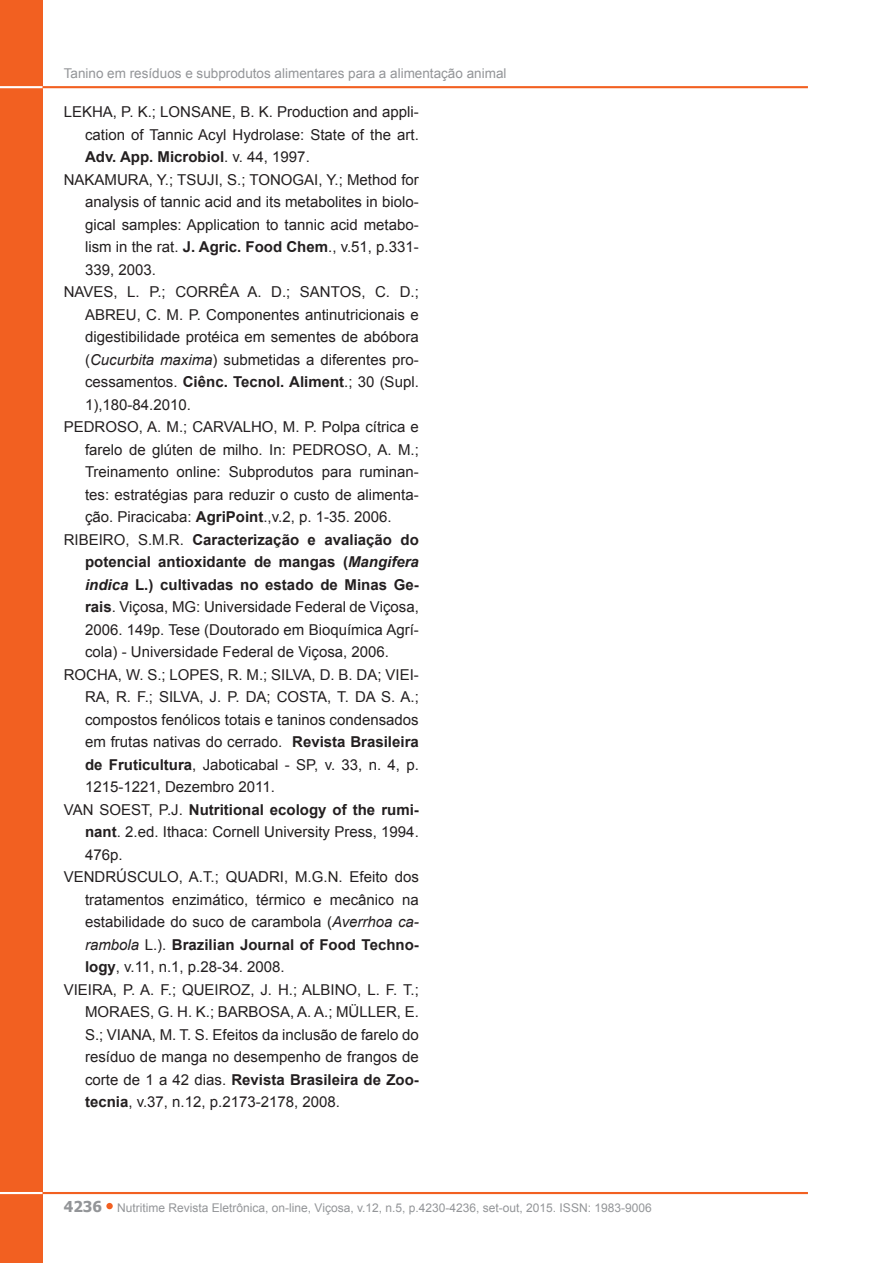
<style>
.page{position:relative;width:893px;height:1263px;background:#fff}
.page>*{position:absolute;margin:0;border:0;box-sizing:border-box;transform-origin:0 0}
.Recuo_referência{font:15px/22.5px "Arial";color:#231f20;text-align:justify}
.t1{font:13.5px "Arial";color:#939598}
.t2{font:12px "Arial";color:#939598}
.s1{font-weight:700}
.s2{font-style:italic}
.s3{font-weight:700;font-style:italic}
.s4{font-family:"Tahoma";font-weight:700;font-size:15px}
</style>
<div class="page">
<div style="left:106px;top:1203px;width:7px;height:6px;background:#f26021;border-radius:50%"></div>
<div style="left:0;top:0;width:43px;height:1263px;background:#f26021"></div>
<hr style="left:0;top:1192px;width:56px;height:2px;background:#fff">
<hr style="left:43px;top:1192px;width:765px;height:2px;background:#f26021">
<hr style="left:0;top:86px;width:56px;height:2px;background:#fff">
<hr style="left:43px;top:86px;width:765px;height:2px;background:#f26021">
<p class="t1" style="left:64px;top:64px;width:444px">Tanino em resíduos e subprodutos alimentares para a alimentação animal</p>
<p class="Recuo_referência" style="left:85px;top:101px;width:335px;text-indent:-21px">LEKHA, P. K.; LONSANE, B. K. Production and appli&shy;cation of Tannic Acyl Hydrolase: State of the art.<br><span class="s1">Adv. App. Microbiol</span>. v. 44, 1997.</p>
<p class="Recuo_referência" style="left:85px;top:168px;width:335px;text-indent:-21px">NAKAMURA, Y.; TSUJI, S.; TONOGAI, Y.; Method for analysis of tannic acid and its metabolites in biolo&shy;gical samples: Application to tannic acid metabo&shy;lism in the rat. <span class="s1">J. Agric. Food Chem</span>., v.51, p.331- 339, 2003.</p>
<p class="Recuo_referência" style="left:85px;top:281px;width:335px;text-indent:-21px">NAVES, L. P.; CORRÊA A. D.; SANTOS, C. D.; ABREU, C. M. P. Componentes antinutricionais e digestibilidade protéica em sementes de abóbora (<span class="s2">Cucurbita maxima</span>) submetidas a diferentes pro&shy;cessamentos. <span class="s1">Ciênc. Tecnol. Aliment</span>.; 30 (Supl.<br>1),180-84.2010.</p>
<p class="Recuo_referência" style="left:85px;top:416px;width:335px;text-indent:-21px">PEDROSO, A. M.; CARVALHO, M. P. Polpa cítrica e farelo de glúten de milho. In: PEDROSO, A. M.; Treinamento online: Subprodutos para ruminan&shy;tes: estratégias para reduzir o custo de alimenta&shy;ção. Piracicaba: <span class="s1">AgriPoint</span>.,v.2, p. 1-35. 2006.</p>
<p class="Recuo_referência" style="left:85px;top:528px;width:335px;text-indent:-21px">RIBEIRO, S.M.R. <span class="s1">Caracterização e avaliação do potencial antioxidante de mangas (</span><span class="s3">Mangifera indica</span> <span class="s1">L.) cultivadas no estado de Minas Ge&shy;rais</span>. Viçosa, MG: Universidade Federal de Viçosa, 2006. 149p. Tese (Doutorado em Bioquímica Agrí&shy;cola) - Universidade Federal de Viçosa, 2006.</p>
<p class="Recuo_referência" style="left:85px;top:663px;width:335px;text-indent:-21px">ROCHA, W. S.; LOPES, R. M.; SILVA, D. B. DA; VIEI-RA, R. F.; SILVA, J. P. DA; COSTA, T. DA S. A.; compostos fenólicos totais e taninos condensados em frutas nativas do cerrado. <span class="s1">Revista Brasileira de Fruticultura</span>, Jaboticabal - SP, v. 33, n. 4, p.<br>1215-1221, Dezembro 2011.</p>
<p class="Recuo_referência" style="left:85px;top:798px;width:335px;text-indent:-21px">VAN SOEST, P.J. <span class="s1">Nutritional ecology of the rumi&shy;nant</span>. 2.ed. Ithaca: Cornell University Press, 1994.<br>476p.</p>
<p class="Recuo_referência" style="left:85px;top:866px;width:335px;text-indent:-21px">VENDRÚSCULO, A.T.; QUADRI, M.G.N. Efeito dos tratamentos enzimático, térmico e mecânico na estabilidade do suco de carambola (<span class="s2">Averrhoa ca&shy;rambola</span> L.). <span class="s1">Brazilian Journal of Food Techno&shy;logy</span>, v.11, n.1, p.28-34. 2008.</p>
<p class="Recuo_referência" style="left:85px;top:978px;width:335px;text-indent:-21px">VIEIRA, P. A. F.; QUEIROZ, J. H.; ALBINO, L. F. T.; MORAES, G. H. K.; BARBOSA, A. A.; MÜLLER, E.<br>S.; VIANA, M. T. S. Efeitos da inclusão de farelo do resíduo de manga no desempenho de frangos de corte de 1 a 42 dias. <span class="s1">Revista Brasileira de Zoo&shy;tecnia</span>, v.37, n.12, p.2173-2178, 2008.</p>
<p class="t2" style="left:64px;top:1199px;width:589px"><span class="s4">4236</span> Nutritime Revista Eletrônica, on-line, Viçosa, v.12, n.5, p.4230-4236, set-out, 2015. ISSN: 1983-9006</p>
</div>
